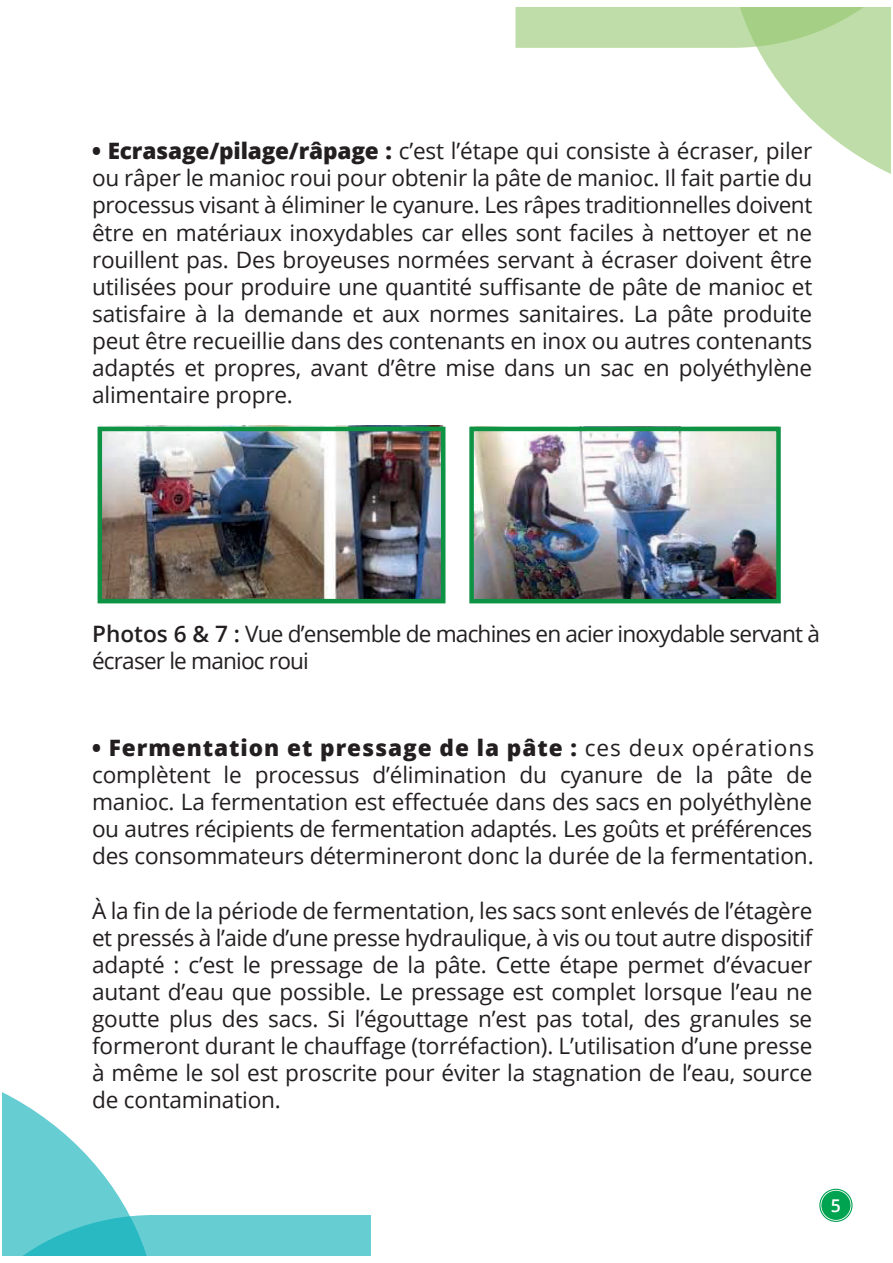
<style>
.page{position:relative;width:893px;height:1263px;background:#fff}
.page>*{position:absolute;margin:0;border:0;box-sizing:border-box;transform-origin:0 0}
.t1{font:22.65px/27.2px "Open Sans";letter-spacing:-.01em;color:#231f20;text-align:justify}
.t2{font:22.65px/27.2px "Open Sans";letter-spacing:-.035em;color:#231f20}
.t3{font:600 17.55px "Open Sans";color:#fff}
.s1{font-weight:800}
.s2{font-weight:600}
</style>
<div class="page">
<svg style="left:2px;top:1092px;width:369px;height:163px"></svg>
<svg style="left:515px;top:8px;width:375px;height:166px"></svg>
<div style="left:821px;top:1191px;width:29px;height:29px;background:#00a350;border-radius:50%"></div>
<div style="left:819px;top:1189px;width:33px;height:33px;border:1px solid #00a350;border-radius:50%"></div>
<img style="left:100px;top:426px;width:343px;height:172px">
<img style="left:472px;top:426px;width:306px;height:172px">
<div style="left:98px;top:427px;width:347px;height:176px;border:4px solid #0d9344"></div>
<div style="left:469px;top:427px;width:312px;height:176px;border:4px solid #0d9344"></div>
<p class="t1" style="left:92px;top:137px;width:722px"><span class="s1">• Ecrasage/pilage/râpage :</span> c’est l’étape qui consiste à écraser, piler ou râper le manioc roui pour obtenir la pâte de manioc. Il fait partie du processus visant à éliminer le cyanure. Les râpes traditionnelles doivent être en matériaux inoxydables car elles sont faciles à nettoyer et ne rouillent pas. Des broyeuses normées servant à écraser doivent être utilisées pour produire une quantité suffisante de pâte de manioc et satisfaire à la demande et aux normes sanitaires. La pâte produite peut être recueillie dans des contenants en inox ou autres contenants adaptés et propres, avant d’être mise dans un sac en polyéthylène alimentaire propre.</p>
<p class="t2" style="left:92px;top:619px;width:729px"><span class="s2">Photos 6 &amp; 7 :</span> Vue d’ensemble de machines en acier inoxydable servant à écraser le manioc roui</p>
<p class="t1" style="left:92px;top:733px;width:724px"><span class="s1">• Fermentation et pressage de la pâte :</span> ces deux opérations complètent le processus d’élimination du cyanure de la pâte de manioc. La fermentation est effectuée dans des sacs en polyéthylène ou autres récipients de fermentation adaptés. Les goûts et préférences des consommateurs détermineront donc la durée de la fermentation.</p>
<p class="t1" style="left:92px;top:896px;width:722px">À la fin de la période de fermentation, les sacs sont enlevés de l’étagère et pressés à l’aide d’une presse hydraulique, à vis ou tout autre dispositif adapté : c’est le pressage de la pâte. Cette étape permet d’évacuer autant d’eau que possible. Le pressage est complet lorsque l’eau ne goutte plus des sacs. Si l’égouttage n’est pas total, des granules se formeront durant le chauffage (torréfaction). L’utilisation d’une presse à même le sol est proscrite pour éviter la stagnation de l’eau, source de contamination.</p>
<p class="t3" style="left:831px;top:1194px;width:12px">5</p>
</div>
